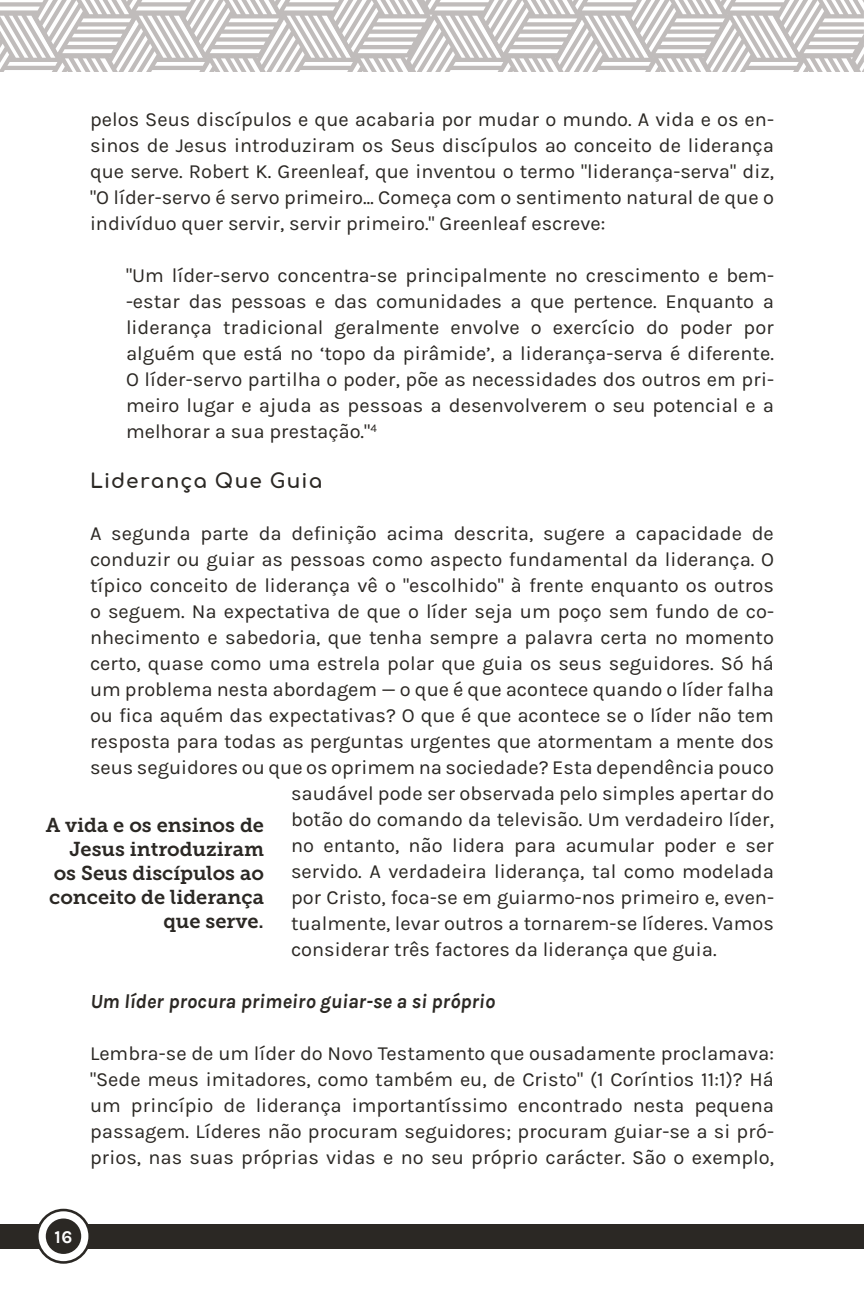
<style>
.page{position:relative;width:864px;height:1296px;background:#fff}
.page>*{position:absolute;margin:0;border:0;box-sizing:border-box;transform-origin:0 0}
.t1{font:20px/26px "Karla";color:#2b2824;text-align:justify}
.t2{font:20px/24px "Museo Slab 700";color:#2b2824;text-align:right}
.t3{font:italic 700 20px "Karla";color:#2b2824}
.t4{font:700 20px "Comfortaa";letter-spacing:.06em;color:#2b2824}
.t5{font:700 18px "Karla";color:#fff}
.s1{font-family:"Karmilla"}
</style>
<div class="page">
<div style="left:0;top:1224px;width:864px;height:24px;background:#2b2824"></div>
<svg style="left:0;top:0;width:864px;height:72px"></svg>
<svg style="left:36px;top:1209px;width:55px;height:55px"></svg>
<div style="left:39px;top:1211px;width:49px;height:50px;background:#fff;border-radius:50%"></div>
<div style="left:46px;top:1219px;width:35px;height:35px;background:#2b2824;border-radius:50%"></div>
<p class="t1" style="left:90px;top:107px;width:686px">pelos Seus discípulos e que acabaria por mudar o mundo. A vida e os en&shy;sinos de Jesus introduziram os Seus discípulos ao conceito de lideran<span class="s1">ç</span>a que serve. Robert K. Greenleaf, que inventou o termo "lideran<span class="s1">ç</span>a-serva" diz, "O líder-servo é servo primeiro<span class="s1">…</span> Come<span class="s1">ç</span>a com o sentimento natural de que o indivíduo quer servir, servir primeiro." Greenleaf escreve:</p>
<p class="t1" style="left:126px;top:263px;width:650px">"Um líder-servo concentra-se principalmente no crescimento e bem--estar das pessoas e das comunidades a que pertence. Enquanto a lideran<span class="s1">ç</span>a tradicional geralmente envolve o exercício do poder por alguém que está no ‘topo da pirâmide’, a lideran<span class="s1">ç</span>a-serva é diferente.<br>O líder-servo partilha o poder, põe as necessidades dos outros em pri&shy;meiro lugar e ajuda as pessoas a desenvolverem o seu potencial e a melhorar a sua presta<span class="s1">ç</span>ão."<sup>4</sup></p>
<p class="t4" style="left:90px;top:463px;width:234px">Liderança Que Guia</p>
<p class="t1" style="left:90px;top:521px;width:685px">A segunda parte da defini<span class="s1">ç</span>ão acima descrita, sugere a capacidade de</p>
<p class="t1" style="left:90px;top:547px;width:686px">conduzir ou guiar as pessoas como aspecto fundamental da lideran<span class="s1">ç</span>a. O</p>
<p class="t1" style="left:90px;top:573px;width:685px">típico conceito de lideran<span class="s1">ç</span>a vê o "escolhido" à frente enquanto os outros</p>
<p class="t1" style="left:90px;top:599px;width:686px">o seguem. Na expectativa de que o líder seja um po<span class="s1">ç</span>o sem fundo de co-</p>
<p class="t1" style="left:90px;top:625px;width:686px">nhecimento e sabedoria, que tenha sempre a palavra certa no momento</p>
<p class="t1" style="left:90px;top:651px;width:685px">certo, quase como uma estrela polar que guia os seus seguidores. Só há</p>
<p class="t1" style="left:90px;top:677px;width:686px">um problema nesta abordagem — o que é que acontece quando o líder falha</p>
<p class="t1" style="left:90px;top:703px;width:685px">ou fica aquém das expectativas? O que é que acontece se o líder não tem</p>
<p class="t1" style="left:90px;top:729px;width:686px">resposta para todas as perguntas urgentes que atormentam a mente dos</p>
<p class="t1" style="left:90px;top:755px;width:686px">seus seguidores ou que os oprimem na sociedade? Esta dependência pouco</p>
<p class="t1" style="left:291px;top:781px;width:484px">saudável pode ser observada pelo simples apertar do</p>
<p class="t1" style="left:291px;top:807px;width:485px">botão do comando da televisão. Um verdadeiro líder,</p>
<p class="t1" style="left:291px;top:833px;width:484px">no entanto, não lidera para acumular poder e ser</p>
<p class="t1" style="left:291px;top:859px;width:484px">servido. A verdadeira lideran<span class="s1">ç</span>a, tal como modelada</p>
<p class="t1" style="left:291px;top:885px;width:485px">por Cristo, foca-se em guiarmo-nos primeiro e, even-</p>
<p class="t1" style="left:291px;top:911px;width:484px">tualmente, levar outros a tornarem-se líderes. Vamos</p>
<p class="t1" style="left:291px;top:937px;width:427px">considerar três factores da lideran<span class="s1">ç</span>a que guia.</p>
<p class="t3" style="left:90px;top:990px;width:407px">Um líder procura primeiro guiar-se a si próprio</p>
<p class="t1" style="left:90px;top:1041px;width:686px">Lembra-se de um líder do Novo Testamento que ousadamente proclamava: "Sede meus imitadores, como também eu, de Cristo" (1 Coríntios 11:1)? Há um princípio de lideran<span class="s1">ç</span>a importantíssimo encontrado nesta pequena passagem. Líderes não procuram seguidores; procuram guiar-se a si pró&shy;prios, nas suas próprias vidas e no seu próprio carácter. São o exemplo,</p>
<p class="t2" style="left:46px;top:813px;width:220px">A vida e os ensinos de<br>Jesus introduziram os Seus discípulos ao conceito de liderança que serve.</p>
<p class="t5" style="left:54px;top:1226px;width:20px">16</p>
</div>
